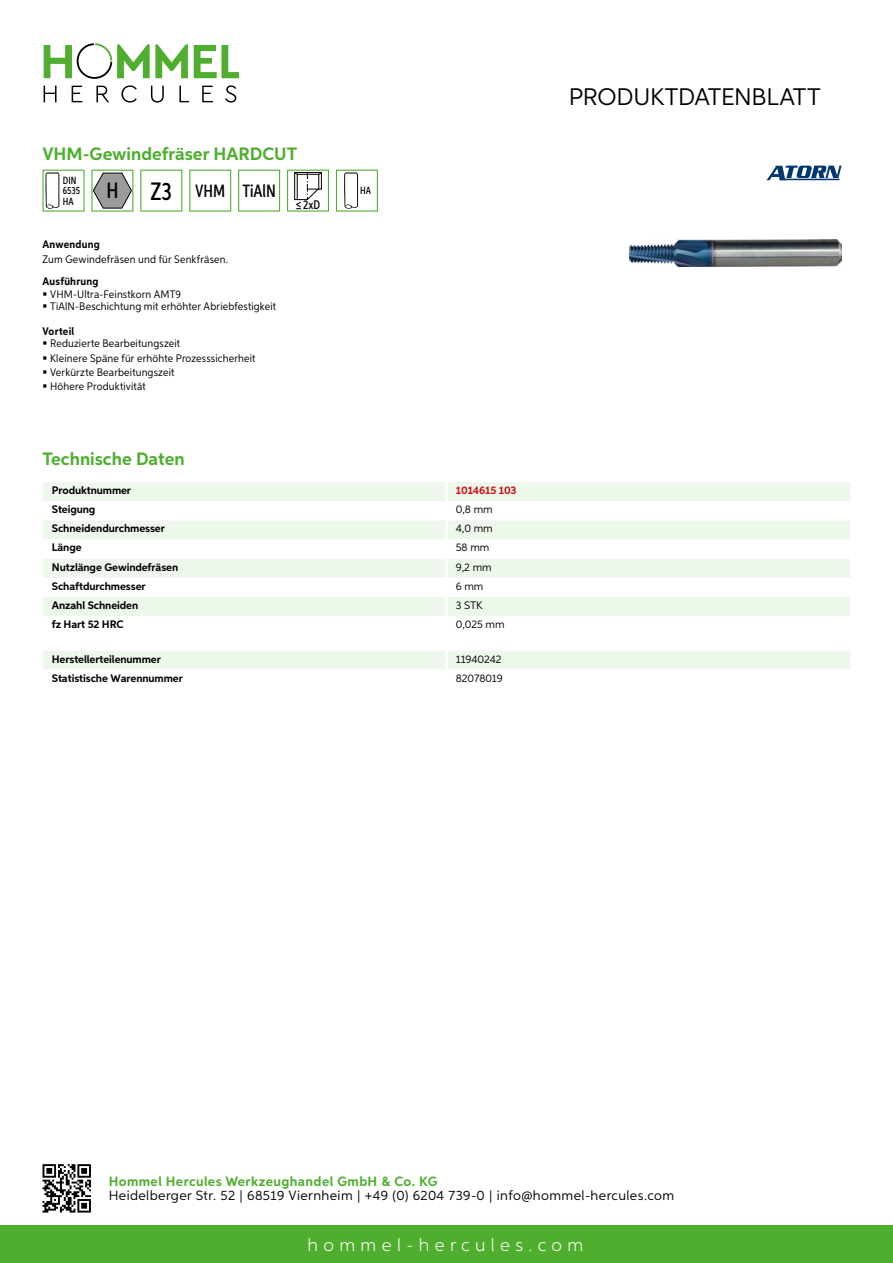
<style>
.page{position:relative;width:893px;height:1263px;background:#fff}
.page>*{position:absolute;margin:0;border:0;box-sizing:border-box;transform-origin:0 0}
.t1{font:24px "Aspira";letter-spacing:-.01em;color:#000}
.t2{font:500 22.2px "Aspira XX Nar";color:#000}
.t3{font:700 18px "Aspira";color:#50ae2f}
.t4{font:300 18px "Aspira";letter-spacing:.3em;color:#fff}
.t5{font:500 17.85px "Aspira XX Nar";color:#000}
.t6{font:13.5px "Aspira";letter-spacing:.03em;color:#000}
.t7{font:700 13.5px "Aspira";letter-spacing:.03em;color:#50ae2f}
.t8{font:500 12.6px "Aspira XX Nar";color:#000}
.t9{font:10.95px/14.1px "Aspira Nar";letter-spacing:.015em;color:#000}
.t10{font:700 10.95px "Aspira";letter-spacing:-.01em;color:#000}
.t11{font:10.95px "Aspira";letter-spacing:-.01em;color:#000}
.t12{font:700 10.95px "Aspira Nar";letter-spacing:.02em;color:#000}
.t13{font:700 10.95px "Aspira";letter-spacing:-.01em;color:#cd1013}
.t14{font:500 10.35px/10.4px "Aspira XX Nar";color:#000}
.s1{font-size:25.2px}
</style>
<div class="page">
<div style="left:0;top:1226px;width:893px;height:37px;background:#50ae2f"></div>
<svg style="left:43px;top:1164px;width:48px;height:48px"></svg>
<svg style="left:194px;top:45px;width:45px;height:33px"></svg>
<svg style="left:44px;top:43px;width:144px;height:36px"></svg>
<svg style="left:44px;top:86px;width:13px;height:16px"></svg>
<svg style="left:72px;top:86px;width:10px;height:16px"></svg>
<svg style="left:96px;top:86px;width:13px;height:16px"></svg>
<svg style="left:121px;top:85px;width:16px;height:18px"></svg>
<svg style="left:151px;top:86px;width:13px;height:17px"></svg>
<svg style="left:179px;top:86px;width:10px;height:16px"></svg>
<svg style="left:202px;top:86px;width:11px;height:16px"></svg>
<svg style="left:225px;top:85px;width:11px;height:18px"></svg>
<div style="left:43px;top:482px;width:807px;height:19px;background:#eef7eb"></div>
<svg style="left:43px;top:521px;width:807px;height:95px;fill:#eef7eb"></svg>
<hr style="left:445px;top:482px;width:3px;height:19px;background:#fff">
<hr style="left:445px;top:520px;width:3px;height:19px;background:#fff">
<hr style="left:445px;top:539px;width:3px;height:20px;background:#fff">
<hr style="left:445px;top:559px;width:3px;height:19px;background:#fff">
<hr style="left:445px;top:578px;width:3px;height:19px;background:#fff">
<hr style="left:445px;top:597px;width:3px;height:19px;background:#fff">
<div style="left:43px;top:651px;width:807px;height:19px;background:#eef7eb"></div>
<svg style="left:43px;top:170px;width:42px;height:42px"></svg>
<svg style="left:91px;top:170px;width:42px;height:42px"></svg>
<svg style="left:140px;top:170px;width:42px;height:42px"></svg>
<svg style="left:189px;top:170px;width:42px;height:42px"></svg>
<svg style="left:238px;top:170px;width:42px;height:42px"></svg>
<svg style="left:287px;top:170px;width:42px;height:42px"></svg>
<svg style="left:336px;top:170px;width:42px;height:42px"></svg>
<img style="left:629px;top:239px;width:213px;height:28px">
<svg style="left:766px;top:166px;width:76px;height:14px"></svg>
<h3 class="t3" style="left:43px;top:142px;width:256px">VHM-Gewindefräser HARDCUT</h3>
<p class="t14" style="left:63px;top:175px;width:19px">DIN<br>6535<br>HA</p>
<h2 class="t2" style="left:106px;top:177px;width:14px">H</h2>
<h3 class="t5" style="left:151px;top:180px;width:127px"><span class="s1">Z3</span> VHM TiAlN</h3>
<p class="t12" style="left:43px;top:237px;width:59px">Anwendung</p>
<p class="t9" style="left:43px;top:252px;width:187px">Zum Gewindefräsen und für Senkfräsen.</p>
<p class="t12" style="left:43px;top:274px;width:58px">Ausführung</p>
<p class="t9" style="left:50px;top:287px;width:227px;line-height:12.8px">VHM-Ultra-Feinstkorn AMT9<br>TiAlN-Beschichtung mit erhöhter Abriebfestigkeit</p>
<p class="t12" style="left:43px;top:324px;width:33px">Vorteil</p>
<p class="t9" style="left:50px;top:336px;width:207px">Reduzierte Bearbeitungszeit<br>Kleinere Späne für erhöhte Prozesssicherheit<br>Verkürzte Bearbeitungszeit<br>Höhere Produktivität</p>
<p class="t8" style="left:296px;top:197px;width:26px">≤2xD</p>
<p class="t14" style="left:360px;top:186px;width:12px">HA</p>
<h3 class="t3" style="left:43px;top:448px;width:144px">Technische Daten</h3>
<p class="t10" style="left:52px;top:483px;width:81px">Produktnummer</p>
<p class="t13" style="left:456px;top:483px;width:62px">1014615 103</p>
<p class="t10" style="left:52px;top:503px;width:45px">Steigung</p>
<p class="t11" style="left:456px;top:503px;width:38px">0,8 mm</p>
<p class="t10" style="left:52px;top:522px;width:115px">Schneidendurchmesser</p>
<p class="t11" style="left:456px;top:522px;width:38px">4,0 mm</p>
<p class="t10" style="left:52px;top:541px;width:31px">Länge</p>
<p class="t11" style="left:456px;top:541px;width:35px">58 mm</p>
<p class="t10" style="left:52px;top:560px;width:128px">Nutzlänge Gewindefräsen</p>
<p class="t11" style="left:456px;top:560px;width:37px">9,2 mm</p>
<p class="t10" style="left:52px;top:579px;width:95px">Schaftdurchmesser</p>
<p class="t11" style="left:456px;top:579px;width:29px">6 mm</p>
<p class="t10" style="left:52px;top:598px;width:88px">Anzahl Schneiden</p>
<p class="t11" style="left:456px;top:598px;width:22px">3 STK</p>
<p class="t10" style="left:52px;top:617px;width:73px">fz Hart 52 HRC</p>
<p class="t11" style="left:456px;top:617px;width:50px">0,025 mm</p>
<p class="t10" style="left:52px;top:652px;width:111px">Herstellerteilenummer</p>
<p class="t11" style="left:456px;top:652px;width:47px">11940242</p>
<p class="t10" style="left:52px;top:671px;width:132px">Statistische Warennummer</p>
<p class="t11" style="left:456px;top:671px;width:48px">82078019</p>
<h1 class="t1" style="left:569px;top:82px;width:253px">Produktdatenblatt</h1>
<p class="t7" style="left:109px;top:1172px;width:330px">Hommel Hercules Werkzeughandel GmbH &amp; Co. KG</p>
<p class="t6" style="left:109px;top:1187px;width:567px">Heidelberger Str. 52 | 68519 Viernheim | +49 (0) 6204 739-0 | info@hommel-hercules.com</p>
<h3 class="t4" style="left:307px;top:1234px;width:277px">hommel-hercules.com</h3>
</div>
